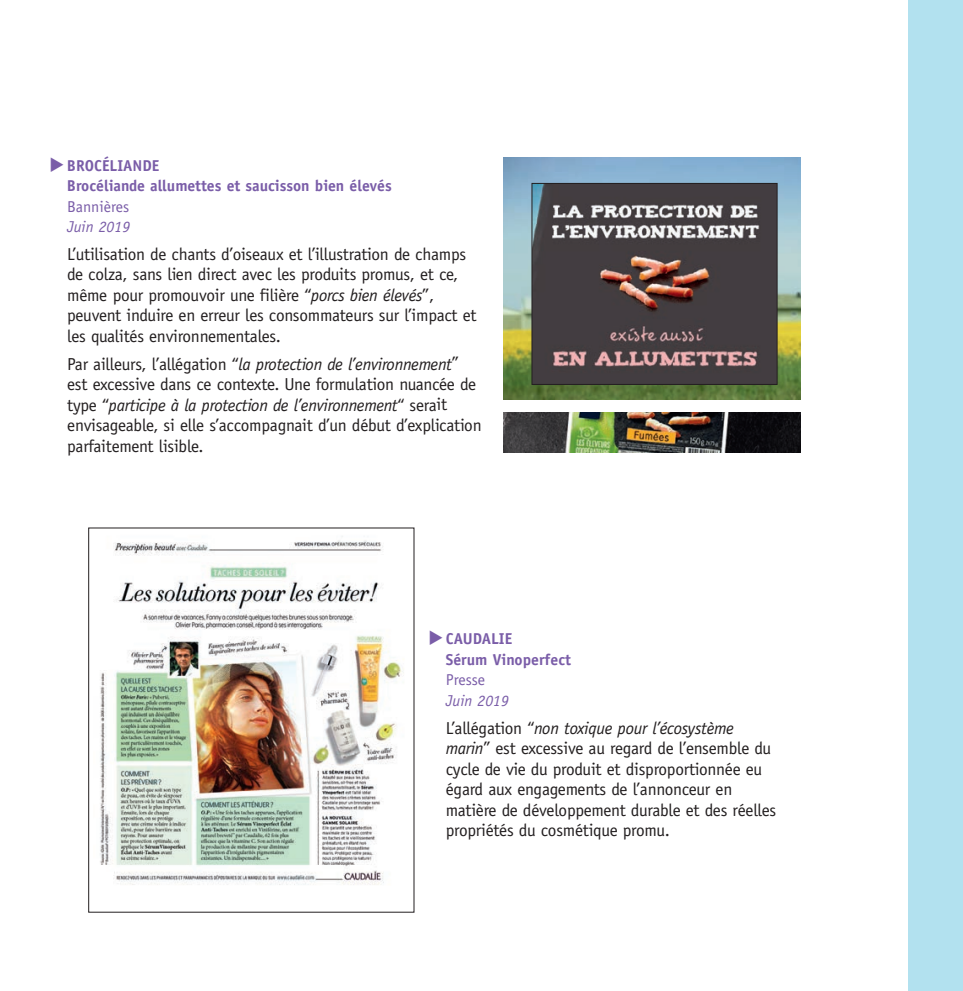
<style>
.page{position:relative;width:963px;height:991px;background:#fff}
.page>*{position:absolute;margin:0;border:0;box-sizing:border-box;transform-origin:0 0}
.t1{font:17.32px/20.5px "Officina Sans";letter-spacing:-.015em;color:#231f20}
.t2{font:700 15.75px/20.3px "Officina Sans";color:#7a5da8}
.t3{font:italic 15.75px "Officina Sans";color:#7a5da8}
.t4{font:15.75px "Officina Sans";color:#7a5da8}
.s1{font-style:italic}
</style>
<div class="page">
<div style="left:908px;top:0;width:55px;height:990px;background:#b2e1ef"></div>
<img style="left:503px;top:412px;width:297px;height:41px">
<img style="left:503px;top:157px;width:297px;height:242px">
<img style="left:534px;top:185px;width:241px;height:197px">
<div style="left:532px;top:183px;width:245px;height:201px;border:1px solid #231f20"></div>
<img style="left:100px;top:536px;width:304px;height:349px">
<p class="t2" style="left:67px;top:156px;width:326px;text-indent:-17px">◆BROCÉLIANDE<br>Brocéliande allumettes et saucisson bien élevés</p>
<p class="t4" style="left:67px;top:200px;width:64px">Bannières</p>
<p class="t3" style="left:67px;top:221px;width:65px">Juin 2019</p>
<p class="t1" style="left:67px;top:245px;width:411px">L’utilisation de chants d’oiseaux et l’illustration de champs de colza, sans lien direct avec les produits promus, et ce, même pour promouvoir une filière “<span class="s1">porcs bien élevés</span>”, peuvent induire en erreur les consommateurs sur l’impact et les qualités environnementales.</p>
<p class="t1" style="left:67px;top:355px;width:416px">Par ailleurs, l’allégation “<span class="s1">la protection de l’environnement</span>” est excessive dans ce contexte. Une formulation nuancée de type “<span class="s1">participe à la protection de l’environnement</span>“ serait envisageable, si elle s’accompagnait d’un début d’explication parfaitement lisible.</p>
<p class="t2" style="left:446px;top:630px;width:127px;text-indent:-17px">◆CAUDALIE<br>Sérum Vinoperfect</p>
<p class="t4" style="left:446px;top:673px;width:41px">Presse</p>
<p class="t3" style="left:446px;top:694px;width:65px">Juin 2019</p>
<p class="t1" style="left:446px;top:719px;width:332px">L’allégation “<span class="s1">non toxique pour l’écosystème marin</span>” est excessive au regard de l’ensemble du cycle de vie du produit et disproportionnée eu égard aux engagements de l’annonceur en matière de développement durable et des réelles propriétés du cosmétique promu.</p>
</div>
